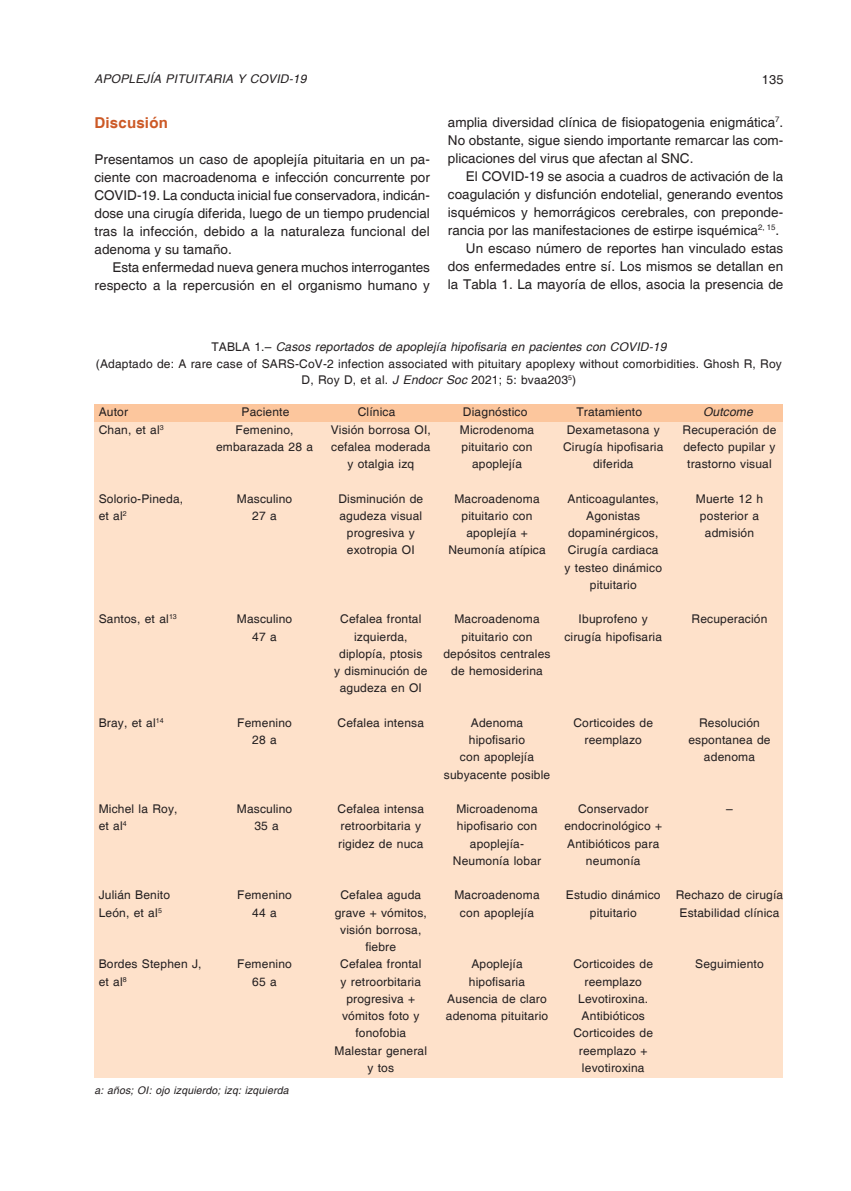
<style>
.page{position:relative;width:851px;height:1191px;background:#fff}
.page>*{position:absolute;margin:0;border:0;box-sizing:border-box;transform-origin:0 0}
.subtit{font:700 15px "Helvetica";letter-spacing:.015em;color:#cc5926}
.texto{font:13.5px/18px "Helvetica";color:#231f20;text-align:justify}
.texto1{font:13.5px/18px "Helvetica";letter-spacing:.01em;color:#231f20;text-align:justify}
.t1{font:12.75px "Helvetica";color:#231f20}
.tabla{font:12px/17.2px "Helvetica";letter-spacing:.015em;color:#231f20;text-align:center}
.tablatit{font:12px/16.5px "Helvetica";letter-spacing:.015em;color:#231f20;text-align:center}
.tablatit-2{font:italic 12px "Helvetica";letter-spacing:.015em;color:#231f20}
.tabla-2{font:italic 12px "Helvetica";letter-spacing:.015em;color:#231f20}
.tablapie{font:italic 10.5px "Helvetica";letter-spacing:.015em;color:#231f20}
.s1{font-style:normal}
.s2{font-style:italic}
</style>
<div class="page">
<div style="left:94px;top:422px;width:689px;height:656px;background:#fee1ca"></div>
<div style="left:94px;top:404px;width:689px;height:18px;background:#fcc69d"></div>
<p class="tablatit-2" style="left:94px;top:72px;width:213px">APOPLEJÍA PITUITARIA Y COVID-19</p>
<p class="t1" style="left:761px;top:72px;width:23px">135</p>
<p class="subtit" style="left:94px;top:113px;width:75px">Discusión</p>
<p class="texto1" style="left:94px;top:151px;width:337px">Presentamos un caso de apoplejía pituitaria en un pa&shy;ciente con macroadenoma e infección concurrente por COVID-19. La conducta inicial fue conservadora, indicán&shy;dose una cirugía diferida, luego de un tiempo prudencial tras la infección, debido a la naturaleza funcional del adenoma y su tamaño.</p>
<p class="texto" style="left:94px;top:259px;width:337px;text-align:right">Esta enfermedad nueva genera muchos interrogantes respecto a la repercusión en el organismo humano y</p>
<p class="texto" style="left:448px;top:114px;width:337px">amplia diversidad clínica de fisiopatogenia enigmática<sup>7</sup>.<br>No obstante, sigue siendo importante remarcar las com&shy;plicaciones del virus que afectan al SNC.</p>
<p class="texto" style="left:448px;top:168px;width:337px;text-indent:18px">El COVID-19 se asocia a cuadros de activación de la coagulación y disfunción endotelial, generando eventos isquémicos y hemorrágicos cerebrales, con preponde&shy;rancia por las manifestaciones de estirpe isquémica<sup>2,</sup> <sup>15</sup>.</p>
<p class="texto" style="left:448px;top:240px;width:337px;text-indent:18px">Un escaso número de reportes han vinculado estas dos enfermedades entre sí. Los mismos se detallan en la Tabla 1. La mayoría de ellos, asocia la presencia de</p>
<p class="tablatit-2" style="left:211px;top:340px;width:456px"><span class="s1">TABLA 1.–</span> Casos reportados de apoplejía hipofisaria en pacientes con COVID-19</p>
<p class="tablatit" style="left:96px;top:356px;width:687px">(Adaptado de: A rare case of SARS-CoV-2 infection associated with pituitary apoplexy without comorbidities. Ghosh R, Roy<br>D, Roy D, et al. <span class="s2">J Endocr Soc</span> 2021; 5: bvaa203<sup>5</sup>)</p>
<p class="tabla" style="left:99px;top:404px;width:31px">Autor</p>
<p class="tabla" style="left:241px;top:404px;width:49px">Paciente</p>
<p class="tabla" style="left:357px;top:404px;width:39px">Clínica</p>
<p class="tabla" style="left:463px;top:404px;width:66px">Diagnóstico</p>
<p class="tabla" style="left:576px;top:404px;width:67px">Tratamiento</p>
<p class="tabla-2" style="left:703px;top:405px;width:51px">Outcome</p>
<p class="tabla" style="left:99px;top:421px;width:67px">Chan, et al<sup>3</sup></p>
<p class="tabla" style="left:330px;top:421px;width:102px">Visión borrosa OI, cefalea moderada y otalgia izq</p>
<p class="tabla" style="left:338px;top:490px;width:86px">Disminución de agudeza visual progresiva y exotropia OI</p>
<p class="tabla" style="left:682px;top:421px;width:95px">Recuperación de defecto pupilar y trastorno visual</p>
<p class="tabla" style="left:695px;top:490px;width:69px">Muerte 12 h posterior a admisión</p>
<p class="tabla" style="left:563px;top:421px;width:102px">Dexametasona y<br>Cirugía hipofisaria diferida</p>
<p class="tabla" style="left:567px;top:490px;width:93px">Anticoagulantes,<br>Agonistas dopaminérgicos,</p>
<p class="tabla" style="left:564px;top:542px;width:99px">Cirugía cardiaca y testeo dinámico pituitario</p>
<p class="tabla" style="left:564px;top:611px;width:99px">Ibuprofeno y cirugía hipofisaria</p>
<p class="tabla" style="left:216px;top:421px;width:99px">Femenino, embarazada 28 a</p>
<p class="tabla" style="left:460px;top:421px;width:76px">Microdenoma pituitario con apoplejía</p>
<p class="tabla" style="left:448px;top:490px;width:99px">Macroadenoma pituitario con apoplejía +<br>Neumonía atípica</p>
<p class="tabla" style="left:99px;top:490px;width:86px;text-align:left">Solorio-Pineda, et al<sup>2</sup></p>
<p class="tabla" style="left:237px;top:490px;width:57px">Masculino</p>
<p class="tabla" style="left:252px;top:507px;width:26px">27 a</p>
<p class="tabla" style="left:99px;top:611px;width:80px">Santos, et al<sup>13</sup></p>
<p class="tabla" style="left:334px;top:611px;width:95px">Cefalea frontal izquierda, diplopía, ptosis<br>y disminución de agudeza en OI</p>
<p class="tabla" style="left:337px;top:714px;width:88px">Cefalea intensa</p>
<p class="tabla" style="left:691px;top:611px;width:77px">Recuperación</p>
<p class="tabla" style="left:237px;top:611px;width:57px">Masculino</p>
<p class="tabla" style="left:252px;top:628px;width:26px">47 a</p>
<p class="tabla" style="left:443px;top:611px;width:109px">Macroadenoma pituitario con depósitos centrales de hemosiderina</p>
<p class="tabla" style="left:99px;top:714px;width:67px">Bray, et al<sup>14</sup></p>
<p class="tabla" style="left:573px;top:714px;width:81px">Corticoides de reemplazo</p>
<p class="tabla" style="left:688px;top:714px;width:84px">Resolución espontanea de adenoma</p>
<p class="tabla" style="left:237px;top:714px;width:56px">Femenino</p>
<p class="tabla" style="left:252px;top:731px;width:26px">28 a</p>
<p class="tabla" style="left:444px;top:714px;width:108px">Adenoma hipofisario<br>con apoplejía subyacente posible</p>
<p class="tabla" style="left:456px;top:800px;width:83px">Microadenoma hipofisario con apoplejía-</p>
<p class="tabla" style="left:453px;top:852px;width:90px">Neumonía lobar</p>
<p class="tabla" style="left:454px;top:887px;width:87px">Macroadenoma con apoplejía</p>
<p class="tabla" style="left:337px;top:800px;width:88px;text-align:left">Cefalea intensa retroorbitaria y rigidez de nuca</p>
<p class="tabla" style="left:564px;top:800px;width:99px">Conservador endocrinológico +<br>Antibióticos para neumonía</p>
<p class="tabla" style="left:566px;top:887px;width:96px">Estudio dinámico pituitario</p>
<p class="tabla" style="left:99px;top:800px;width:80px;text-align:left">Michel la Roy, et al<sup>4</sup></p>
<p class="tabla" style="left:237px;top:800px;width:57px">Masculino</p>
<p class="tabla" style="left:254px;top:818px;width:26px">35 a</p>
<p class="tabla" style="left:726px;top:800px;width:8px">–</p>
<p class="tabla" style="left:99px;top:887px;width:73px;text-align:left">Julián Benito<br>León, et al<sup>5</sup></p>
<p class="tabla" style="left:675px;top:887px;width:109px">Rechazo de cirugía</p>
<p class="tabla" style="left:679px;top:904px;width:101px">Estabilidad clínica</p>
<p class="tabla" style="left:334px;top:887px;width:94px">Cefalea aguda grave + vómitos, visión borrosa, fiebre</p>
<p class="tabla" style="left:340px;top:956px;width:83px">Cefalea frontal y retroorbitaria progresiva + vómitos foto y fonofobia</p>
<p class="tabla" style="left:334px;top:1042px;width:94px">Malestar general y tos</p>
<p class="tabla" style="left:237px;top:887px;width:56px">Femenino</p>
<p class="tabla" style="left:252px;top:904px;width:26px">44 a</p>
<p class="tabla" style="left:99px;top:956px;width:104px;text-align:left">Bordes Stephen J, et al<sup>8</sup></p>
<p class="tabla" style="left:573px;top:956px;width:81px">Corticoides de reemplazo</p>
<p class="tabla" style="left:578px;top:990px;width:72px">Levotiroxina.</p>
<p class="tabla" style="left:581px;top:1007px;width:65px">Antibióticos</p>
<p class="tabla" style="left:573px;top:1025px;width:81px">Corticoides de reemplazo + levotiroxina</p>
<p class="tabla" style="left:695px;top:956px;width:70px">Seguimiento</p>
<p class="tabla" style="left:446px;top:956px;width:104px">Apoplejía hipofisaria<br>Ausencia de claro adenoma pituitario</p>
<p class="tabla" style="left:237px;top:956px;width:56px">Femenino</p>
<p class="tabla" style="left:252px;top:973px;width:26px">65 a</p>
<p class="tablapie" style="left:94px;top:1084px;width:195px">a: años; OI: ojo izquierdo; izq: izquierda</p>
</div>
